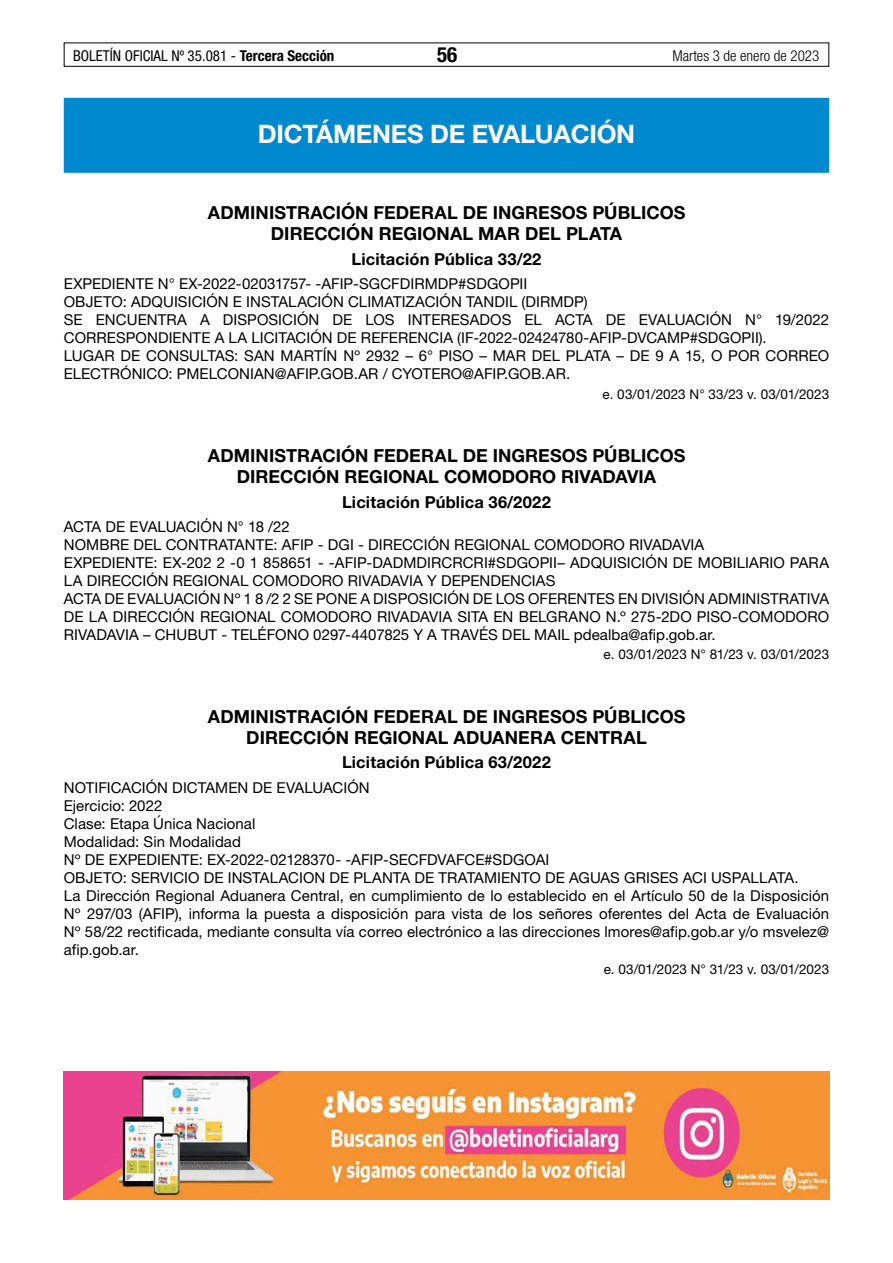
<style>
.page{position:relative;width:893px;height:1263px;background:#fff}
.page>*{position:absolute;margin:0;border:0;box-sizing:border-box;transform-origin:0 0}
.t1{font:700 25.5px "Helvetica Neue LT Std";letter-spacing:-.01em;color:#fff}
.t2{font:700 condensed 21px "Helvetica Neue LT Std";color:#000}
.t3{font:700 18px/21px "Helvetica Neue LT Std";letter-spacing:.005em;color:#000}
.t4{font:700 16.5px "Helvetica Neue LT Std";letter-spacing:.01em;color:#000}
.t5{font:15px/18px "Helvetica Neue LT Std";letter-spacing:.005em;color:#000}
.t6{font:condensed 15px "Helvetica Neue LT Std";color:#000}
.t7{font:300 condensed 15px "Helvetica Neue LT Std";color:#000}
.t8{font:13.5px "Helvetica Neue LT Std";letter-spacing:-.005em;color:#000}
.s1{font-weight:700}
.s2{color:#fff}
</style>
<div class="page">
<div style="left:64px;top:43px;width:765px;height:24px;border:1px solid #000"></div>
<div style="left:64px;top:98px;width:765px;height:75px;background:#0089cf"></div>
<img style="left:64px;top:1072px;width:765px;height:127px">
<p class="t6" style="left:73px;top:47px;width:263px">BOLETÍN OFICIAL Nº 35.081 - <span class="s1">Tercera Sección</span></p>
<h2 class="t2" style="left:437px;top:42px;width:22px">56</h2>
<p class="t7" style="left:672px;top:47px;width:148px">Martes 3 de enero de 2023</p>
<h1 class="t1" style="left:258px;top:118px;width:379px">DICTÁMENES DE EVALUACIÓN</h1>
<p class="t3" style="left:271px;top:202px;width:428px;text-indent:-63px">ADMINISTRACIÓN FEDERAL DE INGRESOS PÚBLICOS <span class="s2">-<br></span>DIRECCIÓN REGIONAL MAR DEL PLATA</p>
<p class="t4" style="left:352px;top:249px;width:191px">Licitación Pública 33/22</p>
<p class="t5" style="left:64px;top:275px;width:767px">EXPEDIENTE N° EX-2022-02031757- -AFIP-SGCFDIRMDP#SDGOPII<br>OBJETO: ADQUISICIÓN E INSTALACIÓN CLIMATIZACIÓN TANDIL (DIRMDP)<br>SE ENCUENTRA A DISPOSICIÓN DE LOS INTERESADOS EL ACTA DE EVALUACIÓN N° 19/2022<br>CORRESPONDIENTE A LA LICITACIÓN DE REFERENCIA (IF-2022-02424780-AFIP-DVCAMP#SDGOPII).<br>LUGAR DE CONSULTAS: SAN MARTÍN Nº 2932 – 6° PISO – MAR DEL PLATA – DE 9 A 15, O POR CORREO ELECTRÓNICO: PMELCONIAN@AFIP.GOB.AR / CYOTERO@AFIP.GOB.AR.</p>
<p class="t8" style="left:602px;top:386px;width:228px">e. 03/01/2023 N° 33/23 v. 03/01/2023</p>
<p class="t3" style="left:237px;top:445px;width:462px;text-indent:-29px">ADMINISTRACIÓN FEDERAL DE INGRESOS PÚBLICOS <span class="s2">-<br></span>DIRECCIÓN REGIONAL COMODORO RIVADAVIA</p>
<p class="t4" style="left:342px;top:491px;width:210px">Licitación Pública 36/2022</p>
<p class="t5" style="left:64px;top:517px;width:767px">ACTA DE EVALUACIÓN N° 18 /22<br>NOMBRE DEL CONTRATANTE: AFIP - DGI - DIRECCIÓN REGIONAL COMODORO RIVADAVIA<br>EXPEDIENTE: EX-202 2 -0 1 858651 - -AFIP-DADMDIRCRCRI#SDGOPII– ADQUISICIÓN DE MOBILIARIO PARA LA DIRECCIÓN REGIONAL COMODORO RIVADAVIA Y DEPENDENCIAS<br>ACTA DE EVALUACIÓN Nº 1 8 /2 2 SE PONE A DISPOSICIÓN DE LOS OFERENTES EN DIVISIÓN ADMINISTRATIVA DE LA DIRECCIÓN REGIONAL COMODORO RIVADAVIA SITA EN BELGRANO N.º 275-2DO PISO-COMODORO RIVADAVIA – CHUBUT - TELÉFONO 0297-4407825 Y A TRAVÉS DEL MAIL pdealba@afip.gob.ar.</p>
<p class="t8" style="left:604px;top:646px;width:227px">e. 03/01/2023 N° 81/23 v. 03/01/2023</p>
<p class="t3" style="left:246px;top:706px;width:453px;text-indent:-38px">ADMINISTRACIÓN FEDERAL DE INGRESOS PÚBLICOS <span class="s2">-<br></span>DIRECCIÓN REGIONAL ADUANERA CENTRAL</p>
<p class="t4" style="left:342px;top:752px;width:210px">Licitación Pública 63/2022</p>
<p class="t5" style="left:64px;top:778px;width:767px">NOTIFICACIÓN DICTAMEN DE EVALUACIÓN<br>Ejercicio: 2022<br>Clase: Etapa Única Nacional<br>Modalidad: Sin Modalidad<br>Nº DE EXPEDIENTE: EX-2022-02128370- -AFIP-SECFDVAFCE#SDGOAI<br>OBJETO: SERVICIO DE INSTALACION DE PLANTA DE TRATAMIENTO DE AGUAS GRISES ACI USPALLATA.<br>La Dirección Regional Aduanera Central, en cumplimiento de lo establecido en el Artículo 50 de la Disposición Nº 297/03 (AFIP), informa la puesta a disposición para vista de los señores oferentes del Acta de Evaluación Nº 58/22 rectificada, mediante consulta vía correo electrónico a las direcciones lmores@afip.gob.ar y/o msvelez@ afip.gob.ar.</p>
<p class="t8" style="left:604px;top:961px;width:227px">e. 03/01/2023 N° 31/23 v. 03/01/2023</p>
</div>
